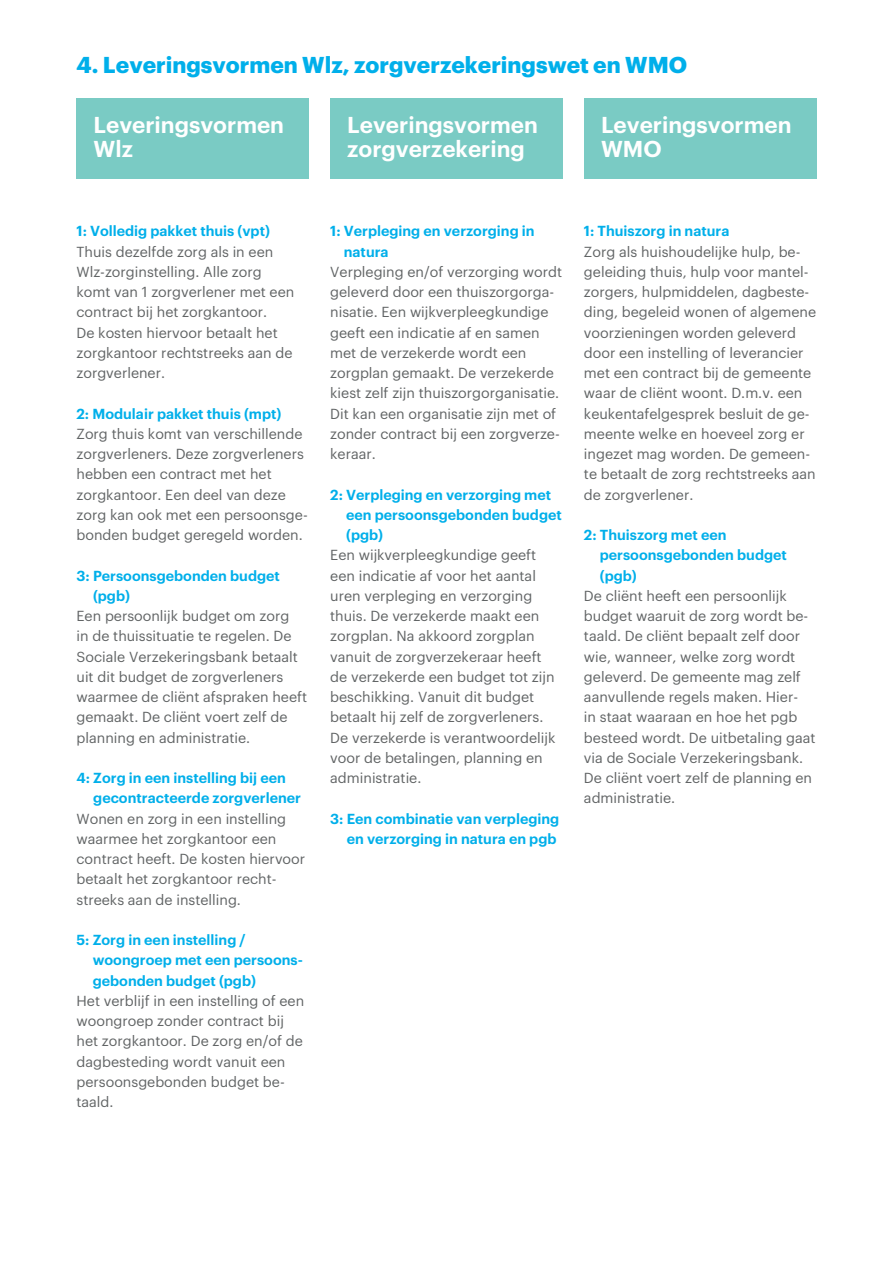
<style>
.page{position:relative;width:893px;height:1263px;background:#fff}
.page>*{position:absolute;margin:0;border:0;box-sizing:border-box;transform-origin:0 0}
.KADERkop_wit{font:600 22.5px/24px "Graphik";color:#fff}
.Tussenkop_blauw{font:700 22.5px "Graphik";color:#00afea}
.Platte_tekst{font:14.25px/20.2px "Graphik";color:#616465}
.Subkop{font:600 14.25px/20.2px "Graphik";color:#00afea}
</style>
<div class="page">
<div style="left:77px;top:98px;width:232px;height:80px;background:#7acbc4"></div>
<div style="left:330px;top:98px;width:233px;height:80px;background:#7acbc4"></div>
<div style="left:584px;top:98px;width:232px;height:80px;background:#7acbc4"></div>
<p class="Tussenkop_blauw" style="left:77px;top:47px;width:612px">4. Leveringsvormen Wlz, zorgverzekeringswet en WMO</p>
<p class="KADERkop_wit" style="left:94px;top:111px;width:192px">Leveringsvormen<br>Wlz</p>
<p class="KADERkop_wit" style="left:347px;top:111px;width:192px">Leveringsvormen zorgverzekering</p>
<p class="KADERkop_wit" style="left:601px;top:111px;width:192px">Leveringsvormen<br>WMO</p>
<p class="Subkop" style="left:77px;top:220px;width:195px">1: Volledig pakket thuis (vpt)</p>
<p class="Platte_tekst" style="left:77px;top:240px;width:219px">Thuis dezelfde zorg als in een<br>Wlz-zorginstelling. Alle zorg komt van 1 zorgverlener met een contract bij het zorgkantoor.<br>De kosten hiervoor betaalt het zorgkantoor rechtstreeks aan de zorgverlener.</p>
<p class="Subkop" style="left:77px;top:402px;width:206px">2: Modulair pakket thuis (mpt)</p>
<p class="Platte_tekst" style="left:77px;top:422px;width:233px">Zorg thuis komt van verschillende zorgverleners. Deze zorgverleners hebben een contract met het zorgkantoor. Een deel van deze zorg kan ook met een persoonsge&shy;bonden budget geregeld worden.</p>
<p class="Subkop" style="left:93px;top:564px;width:188px;text-indent:-16px">3: Persoonsgebonden budget (pgb)</p>
<p class="Platte_tekst" style="left:77px;top:605px;width:232px">Een persoonlijk budget om zorg<br>in de thuissituatie te regelen. De<br>Sociale Verzekeringsbank betaalt uit dit budget de zorgverleners waarmee de cliënt afspraken heeft gemaakt. De cliënt voert zelf de planning en administratie.</p>
<p class="Subkop" style="left:93px;top:766px;width:209px;text-indent:-17px">4: Zorg in een instelling bij een gecontracteerde zorgverlener</p>
<p class="Platte_tekst" style="left:77px;top:807px;width:230px">Wonen en zorg in een instelling waarmee het zorgkantoor een contract heeft. De kosten hiervoor betaalt het zorgkantoor recht&shy;streeks aan de instelling.</p>
<p class="Subkop" style="left:93px;top:928px;width:212px;text-indent:-16px">5: Zorg in een instelling / woongroep met een persoons&shy;gebonden budget (pgb)</p>
<p class="Platte_tekst" style="left:77px;top:989px;width:229px">Het verblijf in een instelling of een woongroep zonder contract bij het zorgkantoor. De zorg en/of de dagbesteding wordt vanuit een</p>
<p class="Platte_tekst" style="left:77px;top:1070px;width:210px">persoonsgebonden budget be&shy;taald.</p>
<p class="Subkop" style="left:344px;top:220px;width:192px;text-indent:-14px">1: Verpleging en verzorging in natura</p>
<p class="Platte_tekst" style="left:330px;top:260px;width:233px">Verpleging en/of verzorging wordt geleverd door een thuiszorgorga&shy;nisatie. Een wijkverpleegkundige geeft een indicatie af en samen met de verzekerde wordt een zorgplan gemaakt. De verzekerde kiest zelf zijn thuiszorgorganisatie.<br>Dit kan een organisatie zijn met of zonder contract bij een zorgverze&shy;keraar.</p>
<p class="Subkop" style="left:346px;top:483px;width:217px;text-indent:-16px">2: Verpleging en verzorging met een persoonsgebonden budget (pgb)</p>
<p class="Platte_tekst" style="left:330px;top:544px;width:227px">Een wijkverpleegkundige geeft een indicatie af voor het aantal uren verpleging en verzorging thuis. De verzekerde maakt een zorgplan. Na akkoord zorgplan vanuit de zorgverzekeraar heeft de verzekerde een budget tot zijn beschikking. Vanuit dit budget betaalt hij zelf de zorgverleners.<br>De verzekerde is verantwoordelijk voor de betalingen, planning en administratie.</p>
<p class="Subkop" style="left:330px;top:807px;width:230px;text-align:right">3: Een combinatie van verpleging en verzorging in natura en pgb</p>
<p class="Subkop" style="left:584px;top:220px;width:147px">1: Thuiszorg in natura</p>
<p class="Platte_tekst" style="left:584px;top:240px;width:234px">Zorg als huishoudelijke hulp, be&shy;geleiding thuis, hulp voor mantel&shy;zorgers, hulpmiddelen, dagbeste&shy;ding, begeleid wonen of algemene voorzieningen worden geleverd door een instelling of leverancier met een contract bij de gemeente waar de cliënt woont. D.m.v. een keukentafelgesprek besluit de ge&shy;meente welke en hoeveel zorg er ingezet mag worden. De gemeen&shy;te betaalt de zorg rechtstreeks aan de zorgverlener.</p>
<p class="Subkop" style="left:600px;top:523px;width:188px;text-indent:-16px">2: Thuiszorg met een persoonsgebonden budget (pgb)</p>
<p class="Platte_tekst" style="left:584px;top:584px;width:233px">De cliënt heeft een persoonlijk budget waaruit de zorg wordt be&shy;taald. De cliënt bepaalt zelf door wie, wanneer, welke zorg wordt geleverd. De gemeente mag zelf aanvullende regels maken. Hier-<br>in staat waaraan en hoe het pgb besteed wordt. De uitbetaling gaat via de Sociale Verzekeringsbank.<br>De cliënt voert zelf de planning en administratie.</p>
</div>
